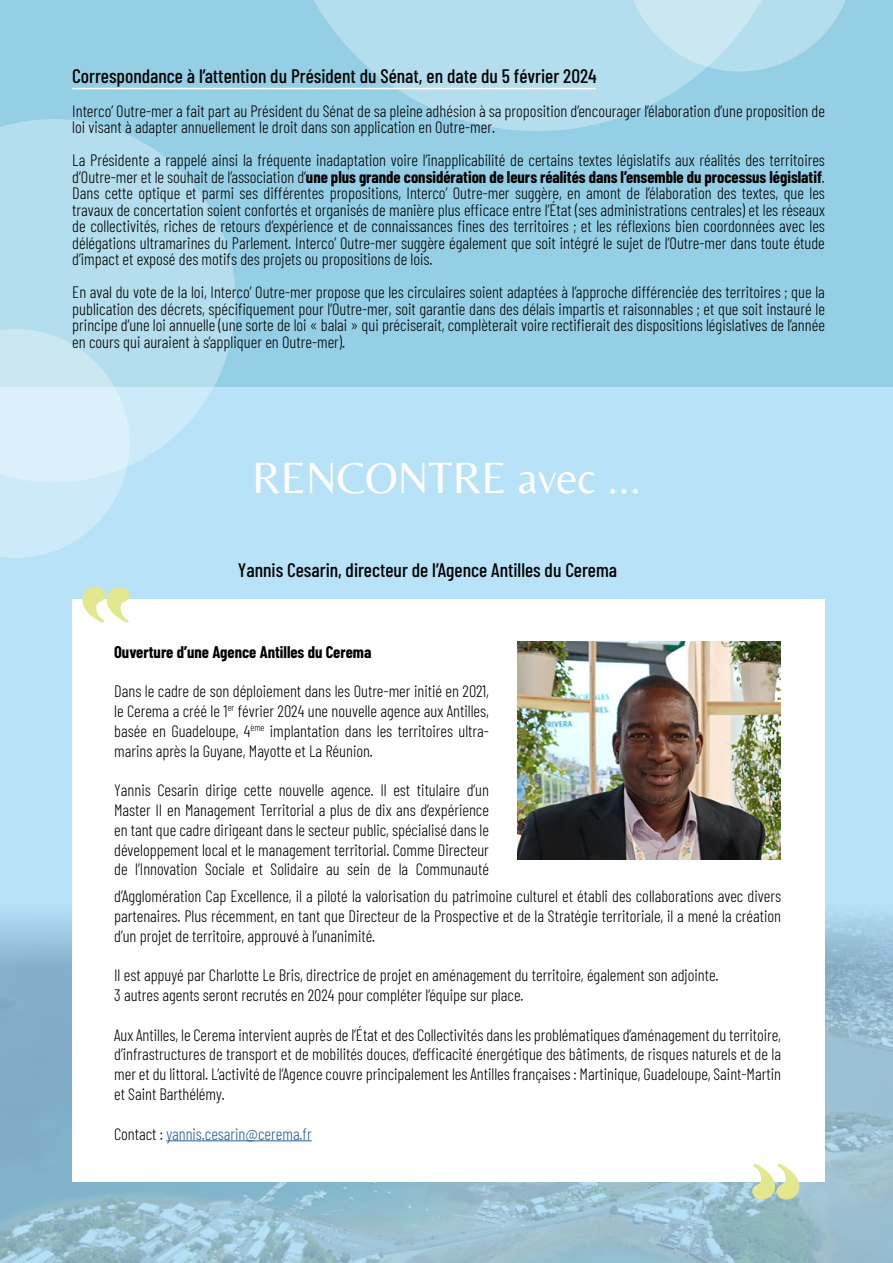
<style>
.page{position:relative;width:893px;height:1263px;background:#b7e2f8}
.page>*{position:absolute;margin:0;border:0;box-sizing:border-box;transform-origin:0 0}
.t1{font:45px "Belleza";color:#fff}
.t2{font:500 19.5px "Barlow Condensed";color:#000}
.t3{font:300 16.5px/19.8px "Barlow Condensed";color:#000;text-align:justify}
.t4{font:700 16.5px "Barlow Condensed";color:#000}
.t5{font:300 16.5px "Barlow Condensed";color:#275b9b}
.s1{font-weight:700}
.s2{color:#000}
</style>
<div class="page">
<div style="left:0;top:0;width:893px;height:387px;background:#95cfe6"></div>
<img style="left:0;top:914px;width:893px;height:349px">
<svg style="left:281px;top:0;width:420px;height:131px;fill:#b4dded"></svg>
<svg style="left:625px;top:0;width:221px;height:72px;background:#b6deed"></svg>
<svg style="left:0;top:482px;width:123px;height:76px"></svg>
<svg style="left:0;top:119px;width:236px;height:363px;fill:#b4dded"></svg>
<hr style="left:72px;top:88px;width:524px;height:1px;background:#fff">
<div style="left:72px;top:600px;width:753px;height:582px;background:#fff"></div>
<hr style="left:166px;top:1140px;width:146px;height:1px;background:#275b9b">
<svg style="left:82px;top:587px;width:48px;height:35px"></svg>
<img style="left:517px;top:641px;width:263px;height:219px">
<svg style="left:752px;top:1164px;width:47px;height:35px"></svg>
<p class="t2" style="left:72px;top:62px;width:526px">Correspondance à l’attention du Président du Sénat, en date du 5 février 2024</p>
<p class="t3" style="left:72px;top:102px;width:754px;line-height:16.5px">Interco’ Outre-mer a fait part au Président du Sénat de sa pleine adhésion à sa proposition d’encourager l’élaboration d’une proposition de loi visant à adapter annuellement le droit dans son application en Outre-mer.</p>
<p class="t3" style="left:72px;top:151px;width:754px;line-height:16.5px">La Présidente a rappelé ainsi la fréquente inadaptation voire l’inapplicabilité de certains textes législatifs aux réalités des territoires d’Outre-mer et le souhait de l’association d’<span class="s1">une plus grande considération de leurs réalités dans l’ensemble du processus législatif</span>.<br>Dans cette optique et parmi ses différentes propositions, Interco’ Outre-mer suggère, en amont de l’élaboration des textes, que les travaux de concertation soient confortés et organisés de manière plus efficace entre l’État (ses administrations centrales) et les réseaux de collectivités, riches de retours d’expérience et de connaissances fines des territoires ; et les réflexions bien coordonnées avec les délégations ultramarines du Parlement. Interco’ Outre-mer suggère également que soit intégré le sujet de l’Outre-mer dans toute étude d’impact et exposé des motifs des projets ou propositions de lois.</p>
<p class="t3" style="left:72px;top:283px;width:754px;line-height:16.5px">En aval du vote de la loi, Interco’ Outre-mer propose que les circulaires soient adaptées à l’approche différenciée des territoires ; que la publication des décrets, spécifiquement pour l’Outre-mer, soit garantie dans des délais impartis et raisonnables ; et que soit instauré le principe d’une loi annuelle (une sorte de loi « balai » qui préciserait, complèterait voire rectifierait des dispositions législatives de l’année en cours qui auraient à s’appliquer en Outre-mer).</p>
<h1 class="t1" style="left:252px;top:440px;width:390px">RENCONTRE avec ...</h1>
<p class="t2" style="left:238px;top:556px;width:381px">Yannis Cesarin, directeur de l’Agence Antilles du Cerema</p>
<p class="t4" style="left:114px;top:640px;width:259px">Ouverture d’une Agence Antilles du Cerema</p>
<p class="t3" style="left:114px;top:680px;width:376px">Dans le cadre de son déploiement dans les Outre-mer initié en 2021, le Cerema a créé le 1<sup>er</sup> février 2024 une nouvelle agence aux Antilles, basée en Guadeloupe, 4<sup>ème</sup> implantation dans les territoires ultra&shy;marins après la Guyane, Mayotte et La Réunion.</p>
<p class="t3" style="left:114px;top:779px;width:376px">Yannis Cesarin dirige cette nouvelle agence. Il est titulaire d’un Master II en Management Territorial a plus de dix ans d’expérience en tant que cadre dirigeant dans le secteur public, spécialisé dans le développement local et le management territorial. Comme Directeur de l’Innovation Sociale et Solidaire au sein de la Communauté</p>
<p class="t3" style="left:114px;top:885px;width:668px">d’Agglomération Cap Excellence, il a piloté la valorisation du patrimoine culturel et établi des collaborations avec divers partenaires. Plus récemment, en tant que Directeur de la Prospective et de la Stratégie territoriale, il a mené la création d’un projet de territoire, approuvé à l’unanimité.</p>
<p class="t3" style="left:114px;top:964px;width:606px">Il est appuyé par Charlotte Le Bris, directrice de projet en aménagement du territoire, également son adjointe.<br>3 autres agents seront recrutés en 2024 pour compléter l’équipe sur place.</p>
<p class="t3" style="left:114px;top:1023px;width:668px">Aux Antilles, le Cerema intervient auprès de l’État et des Collectivités dans les problématiques d’aménagement du territoire, d’infrastructures de transport et de mobilités douces, d’efficacité énergétique des bâtiments, de risques naturels et de la mer et du littoral. L’activité de l’Agence couvre principalement les Antilles françaises : Martinique, Guadeloupe, Saint-Martin et Saint Barthélémy.</p>
<p class="t5" style="left:114px;top:1122px;width:199px"><span class="s2">Contact :</span> yannis.cesarin@cerema.fr</p>
</div>
